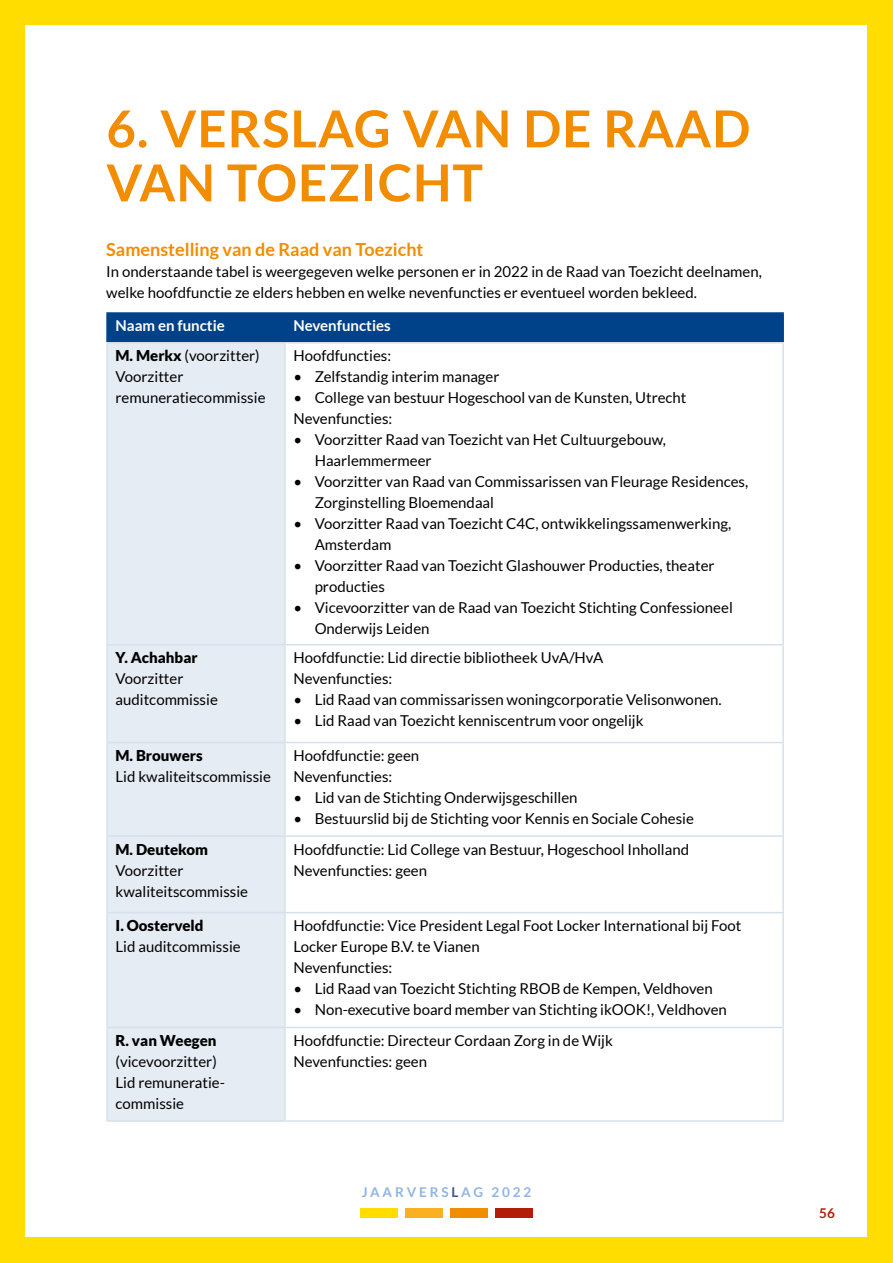
<style>
.page{position:relative;width:893px;height:1263px;background:#fd0}
.page>*{position:absolute;margin:0;border:0;box-sizing:border-box;transform-origin:0 0}
.t1{font:700 51px/54px "Lato";letter-spacing:.02em;color:#f28c00}
.t2{font:700 18px "Lato";color:#f28c00}
.t3{font:15px/21px "Lato";color:#000}
.t4{font:900 15px "Lato";color:#000}
.t5{font:700 15px "Lato";color:#fff}
.t6{font:700 13.5px "Lato";letter-spacing:.21em;color:#91b4e4}
.t7{font:700 13.5px "Lato";color:#b11d09}
.s1{font-weight:900}
.s2{color:#3e538f}
</style>
<div class="page">
<div style="left:26px;top:26px;width:841px;height:1211px;background:#fff"></div>
<div style="left:361px;top:1208px;width:37px;height:10px;background:#fd0"></div>
<div style="left:406px;top:1208px;width:37px;height:10px;background:#f9b123"></div>
<div style="left:450px;top:1208px;width:37px;height:10px;background:#f28c00"></div>
<div style="left:495px;top:1208px;width:37px;height:10px;background:#b11d09"></div>
<div style="left:108px;top:314px;width:674px;height:28px;background:#004289"></div>
<div style="left:108px;top:343px;width:176px;height:777px;background:#e6ecf3"></div>
<svg style="left:286px;top:343px;width:496px;height:684px"></svg>
<hr style="left:106px;top:312px;width:179px;height:2px;background:#004289">
<hr style="left:106px;top:314px;width:2px;height:28px;background:#004289">
<hr style="left:285px;top:312px;width:499px;height:2px;background:#004289">
<hr style="left:284px;top:314px;width:2px;height:28px;background:#004289">
<hr style="left:782px;top:314px;width:2px;height:28px;background:#004289">
<hr style="left:106px;top:342px;width:179px;height:1px;background:#d6e1ec">
<hr style="left:106px;top:343px;width:2px;height:301px;background:#d6e1ec">
<hr style="left:285px;top:342px;width:499px;height:1px;background:#d6e1ec">
<hr style="left:284px;top:343px;width:2px;height:301px;background:#d6e1ec">
<hr style="left:782px;top:343px;width:2px;height:301px;background:#d6e1ec">
<hr style="left:106px;top:644px;width:179px;height:1px;background:#d6e1ec">
<hr style="left:106px;top:645px;width:2px;height:97px;background:#d6e1ec">
<hr style="left:285px;top:644px;width:499px;height:1px;background:#d6e1ec">
<hr style="left:284px;top:645px;width:2px;height:97px;background:#d6e1ec">
<hr style="left:782px;top:645px;width:2px;height:97px;background:#d6e1ec">
<hr style="left:106px;top:742px;width:179px;height:1px;background:#d6e1ec">
<hr style="left:106px;top:743px;width:2px;height:92px;background:#d6e1ec">
<hr style="left:285px;top:742px;width:499px;height:1px;background:#d6e1ec">
<hr style="left:284px;top:743px;width:2px;height:92px;background:#d6e1ec">
<hr style="left:782px;top:743px;width:2px;height:92px;background:#d6e1ec">
<hr style="left:106px;top:835px;width:179px;height:2px;background:#d6e1ec">
<hr style="left:106px;top:837px;width:2px;height:75px;background:#d6e1ec">
<hr style="left:285px;top:835px;width:499px;height:2px;background:#d6e1ec">
<hr style="left:284px;top:837px;width:2px;height:75px;background:#d6e1ec">
<hr style="left:782px;top:837px;width:2px;height:75px;background:#d6e1ec">
<hr style="left:106px;top:912px;width:179px;height:1px;background:#d6e1ec">
<hr style="left:106px;top:913px;width:2px;height:114px;background:#d6e1ec">
<hr style="left:285px;top:912px;width:499px;height:1px;background:#d6e1ec">
<hr style="left:284px;top:913px;width:2px;height:114px;background:#d6e1ec">
<hr style="left:782px;top:913px;width:2px;height:114px;background:#d6e1ec">
<hr style="left:106px;top:1027px;width:179px;height:1px;background:#d6e1ec">
<hr style="left:106px;top:1028px;width:2px;height:92px;background:#d6e1ec">
<hr style="left:285px;top:1027px;width:499px;height:1px;background:#d6e1ec">
<hr style="left:284px;top:1028px;width:2px;height:92px;background:#d6e1ec">
<hr style="left:782px;top:1028px;width:2px;height:92px;background:#d6e1ec">
<hr style="left:106px;top:1120px;width:179px;height:2px;background:#d6e1ec">
<hr style="left:285px;top:1120px;width:499px;height:2px;background:#d6e1ec">
<h1 class="t1" style="left:106px;top:101px;width:645px">6. VERSLAG VAN DE RAAD<br>VAN TOEZICHT</h1>
<p class="t2" style="left:106px;top:240px;width:319px">Samenstelling van de Raad van Toezicht</p>
<p class="t3" style="left:106px;top:261px;width:657px">In onderstaande tabel is weergegeven welke personen er in 2022 in de Raad van Toezicht deelnamen, welke hoofdfunctie ze elders hebben en welke nevenfuncties er eventueel worden bekleed.</p>
<p class="t5" style="left:116px;top:317px;width:111px">Naam en functie</p>
<p class="t5" style="left:293px;top:317px;width:99px">Nevenfuncties</p>
<p class="t3" style="left:116px;top:345px;width:151px"><span class="s1">M. Merkx</span> (voorzitter)<br>Voorzitter remuneratiecommissie</p>
<p class="t3" style="left:293px;top:345px;width:99px">Hoofdfuncties:</p>
<p class="t3" style="left:293px;top:366px;width:208px">• Zelfstandig interim manager</p>
<p class="t3" style="left:293px;top:387px;width:395px">• College van bestuur Hogeschool van de Kunsten, Utrecht<br>Nevenfuncties:</p>
<p class="t3" style="left:315px;top:429px;width:353px;text-indent:-21px">• Voorzitter Raad van Toezicht van Het Cultuurgebouw,<br>Haarlemmermeer</p>
<p class="t3" style="left:315px;top:471px;width:435px;text-indent:-21px">• Voorzitter van Raad van Commissarissen van Fleurage Residences,<br>Zorginstelling Bloemendaal</p>
<p class="t3" style="left:315px;top:513px;width:418px;text-indent:-21px">• Voorzitter Raad van Toezicht C4C, ontwikkelingssamenwerking,<br>Amsterdam</p>
<p class="t3" style="left:315px;top:555px;width:401px;text-indent:-21px">• Voorzitter Raad van Toezicht Glashouwer Producties, theater producties</p>
<p class="t3" style="left:315px;top:597px;width:420px;text-indent:-21px">• Vicevoorzitter van de Raad van Toezicht Stichting Confessioneel<br>Onderwijs Leiden</p>
<p class="t4" style="left:116px;top:649px;width:84px">Y. Achahbar</p>
<p class="t3" style="left:116px;top:668px;width:104px">Voorzitter auditcommissie</p>
<p class="t4" style="left:116px;top:747px;width:89px">M. Brouwers</p>
<p class="t3" style="left:116px;top:766px;width:157px">Lid kwaliteitscommissie</p>
<p class="t4" style="left:116px;top:840px;width:94px">M. Deutekom</p>
<p class="t3" style="left:116px;top:859px;width:134px">Voorzitter kwaliteitscommissie</p>
<p class="t4" style="left:116px;top:917px;width:90px">I. Oosterveld</p>
<p class="t3" style="left:116px;top:936px;width:127px">Lid auditcommissie</p>
<p class="t4" style="left:116px;top:1031px;width:103px">R. van Weegen</p>
<p class="t3" style="left:116px;top:1051px;width:109px">(vicevoorzitter)<br>Lid remuneratie&shy;commissie</p>
<p class="t3" style="left:293px;top:647px;width:311px">Hoofdfunctie: Lid directie bibliotheek UvA/HvA<br>Nevenfuncties:</p>
<p class="t3" style="left:293px;top:689px;width:430px">• Lid Raad van commissarissen woningcorporatie Velisonwonen.</p>
<p class="t3" style="left:293px;top:710px;width:352px">• Lid Raad van Toezicht kenniscentrum voor ongelijk</p>
<p class="t3" style="left:293px;top:745px;width:127px">Hoofdfunctie: geen<br>Nevenfuncties:</p>
<p class="t3" style="left:293px;top:787px;width:286px">• Lid van de Stichting Onderwijsgeschillen</p>
<p class="t3" style="left:293px;top:808px;width:402px">• Bestuurslid bij de Stichting voor Kennis en Sociale Cohesie</p>
<p class="t3" style="left:293px;top:838px;width:397px">Hoofdfunctie: Lid College van Bestuur, Hogeschool Inholland<br>Nevenfuncties: geen</p>
<p class="t3" style="left:293px;top:915px;width:449px">Hoofdfunctie: Vice President Legal Foot Locker International bij Foot<br>Locker Europe B.V. te Vianen<br>Nevenfuncties:</p>
<p class="t3" style="left:293px;top:978px;width:421px">• Lid Raad van Toezicht Stichting RBOB de Kempen, Veldhoven</p>
<p class="t3" style="left:293px;top:999px;width:435px">• Non-executive board member van Stichting ikOOK!, Veldhoven</p>
<p class="t3" style="left:293px;top:1030px;width:321px">Hoofdfunctie: Directeur Cordaan Zorg in de Wijk<br>Nevenfuncties: geen</p>
<p class="t6" style="left:362px;top:1184px;width:171px">JAARVERS<span class="s2">L</span>AG 2022</p>
<p class="t7" style="left:819px;top:1205px;width:17px">56</p>
</div>
